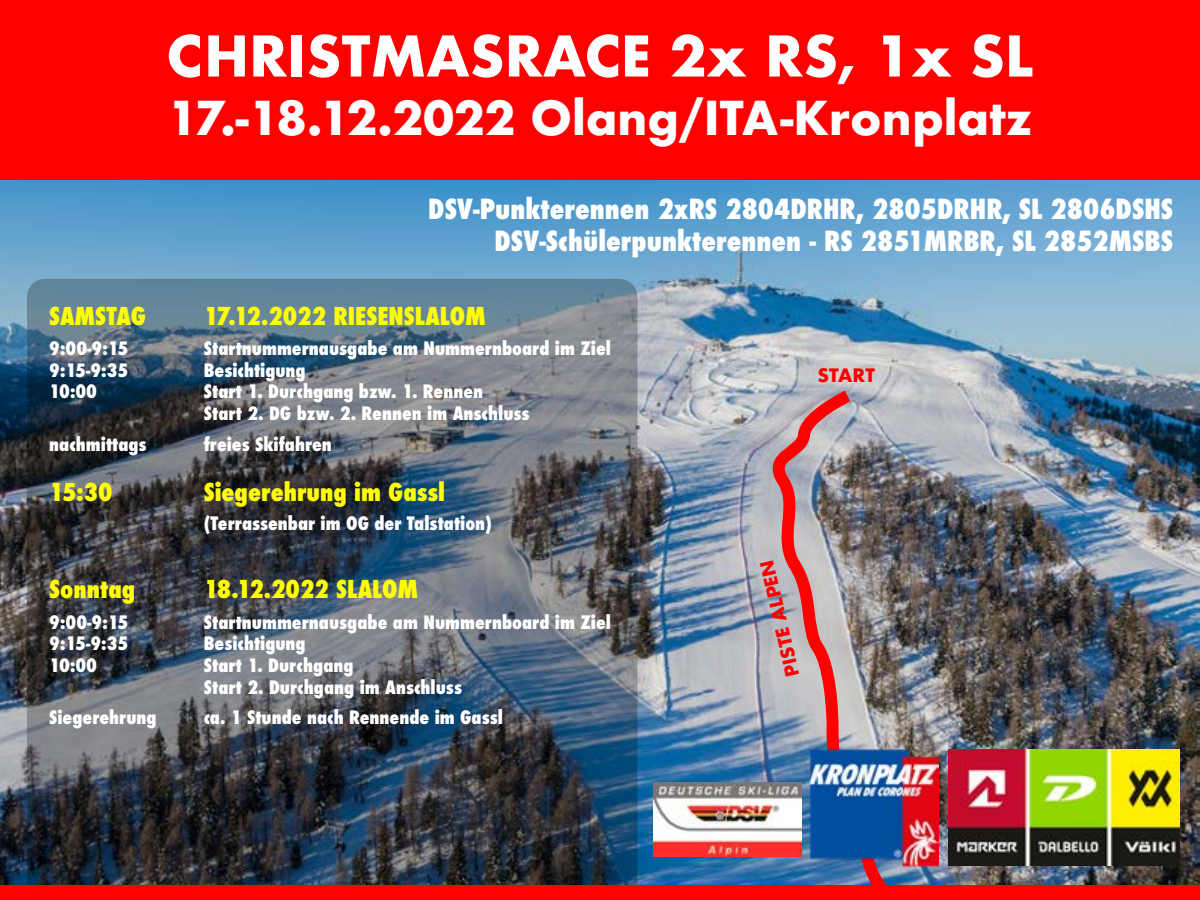
<style>
.page{position:relative;width:1200px;height:900px;background:#fff}
.page>*{position:absolute;margin:0;border:0;box-sizing:border-box;transform-origin:0 0}
.t1{font:700 54.6px "Futura";color:#fff}
.t2{font:700 45.45px "Futura";color:#fff}
.t3{font:800 condensed 27px/32.4px "Futura";color:#fff;text-align:right}
.t4{font:800 condensed 24px "Futura";color:#ff0}
.t5{font:800 condensed 18px/21.6px "Futura";color:#fff}
.t6{font:700 18px "Futura";color:#f00}
</style>
<div class="page">
<img style="left:0;top:180px;width:1200px;height:705px">
<img style="left:766px;top:384px;width:139px;height:501px">
<svg style="left:27px;top:279px;width:611px;height:606px;background:#4a5560"></svg>
<div style="left:0;top:885px;width:1200px;height:15px;background:#f00"></div>
<div style="left:0;top:0;width:1200px;height:180px;background:#f00"></div>
<img style="left:949px;top:750px;width:231px;height:115px">
<img style="left:810px;top:749px;width:128px;height:118px">
<img style="left:653px;top:782px;width:149px;height:75px">
<h1 class="t1" style="left:166px;top:17px;width:869px">CHRISTMASRACE 2x RS, 1x SL</h1>
<h2 class="t2" style="left:168px;top:85px;width:866px">17.-18.12.2022 Olang/ITA-Kronplatz</h2>
<h3 class="t3" style="left:428px;top:193px;width:746px">DSV-Punkterennen 2xRS 2804DRHR, 2805DRHR, SL 2806DSHS<br>DSV-Schülerpunkterennen - RS 2851MRBR, SL 2852MSBS</h3>
<h3 class="t4" style="left:49px;top:299px;width:98px">SAMSTAG</h3>
<h3 class="t4" style="left:204px;top:299px;width:284px">17.12.2022 RIESENSLALOM</h3>
<p class="t5" style="left:49px;top:338px;width:81px">9:00-9:15</p>
<p class="t5" style="left:204px;top:338px;width:409px">Startnummernausgabe am Nummernboard im Ziel</p>
<p class="t5" style="left:49px;top:359px;width:81px">9:15-9:35</p>
<p class="t5" style="left:204px;top:359px;width:103px">Besichtigung</p>
<p class="t5" style="left:49px;top:381px;width:49px">10:00</p>
<p class="t5" style="left:204px;top:381px;width:327px">Start 1. Durchgang bzw. 1. Rennen<br>Start 2. DG bzw. 2. Rennen im Anschluss</p>
<p class="t5" style="left:49px;top:433px;width:99px">nachmittags</p>
<p class="t5" style="left:204px;top:433px;width:130px">freies Skifahren</p>
<h3 class="t4" style="left:49px;top:476px;width:65px">15:30</h3>
<h3 class="t4" style="left:204px;top:476px;width:243px">Siegerehrung im Gassl</h3>
<p class="t5" style="left:204px;top:512px;width:290px">(Terrassenbar im OG der Talstation)</p>
<h3 class="t4" style="left:49px;top:573px;width:88px">Sonntag</h3>
<h3 class="t4" style="left:204px;top:573px;width:216px">18.12.2022 SLALOM</h3>
<p class="t5" style="left:49px;top:611px;width:81px">9:00-9:15</p>
<p class="t5" style="left:204px;top:611px;width:409px">Startnummernausgabe am Nummernboard im Ziel</p>
<p class="t5" style="left:49px;top:633px;width:81px">9:15-9:35</p>
<p class="t5" style="left:204px;top:633px;width:103px">Besichtigung</p>
<p class="t5" style="left:49px;top:655px;width:49px">10:00</p>
<p class="t5" style="left:204px;top:655px;width:260px">Start 1. Durchgang<br>Start 2. Durchgang im Anschluss</p>
<p class="t5" style="left:49px;top:707px;width:109px">Siegerehrung</p>
<p class="t5" style="left:204px;top:707px;width:301px">ca. 1 Stunde nach Rennende im Gassl</p>
<p class="t6" style="left:818px;top:363px;width:59px">START</p>
<p class="t6" style="left:780px;top:679px;width:121px;rotate:-103deg">PISTE ALPEN</p>
</div>
